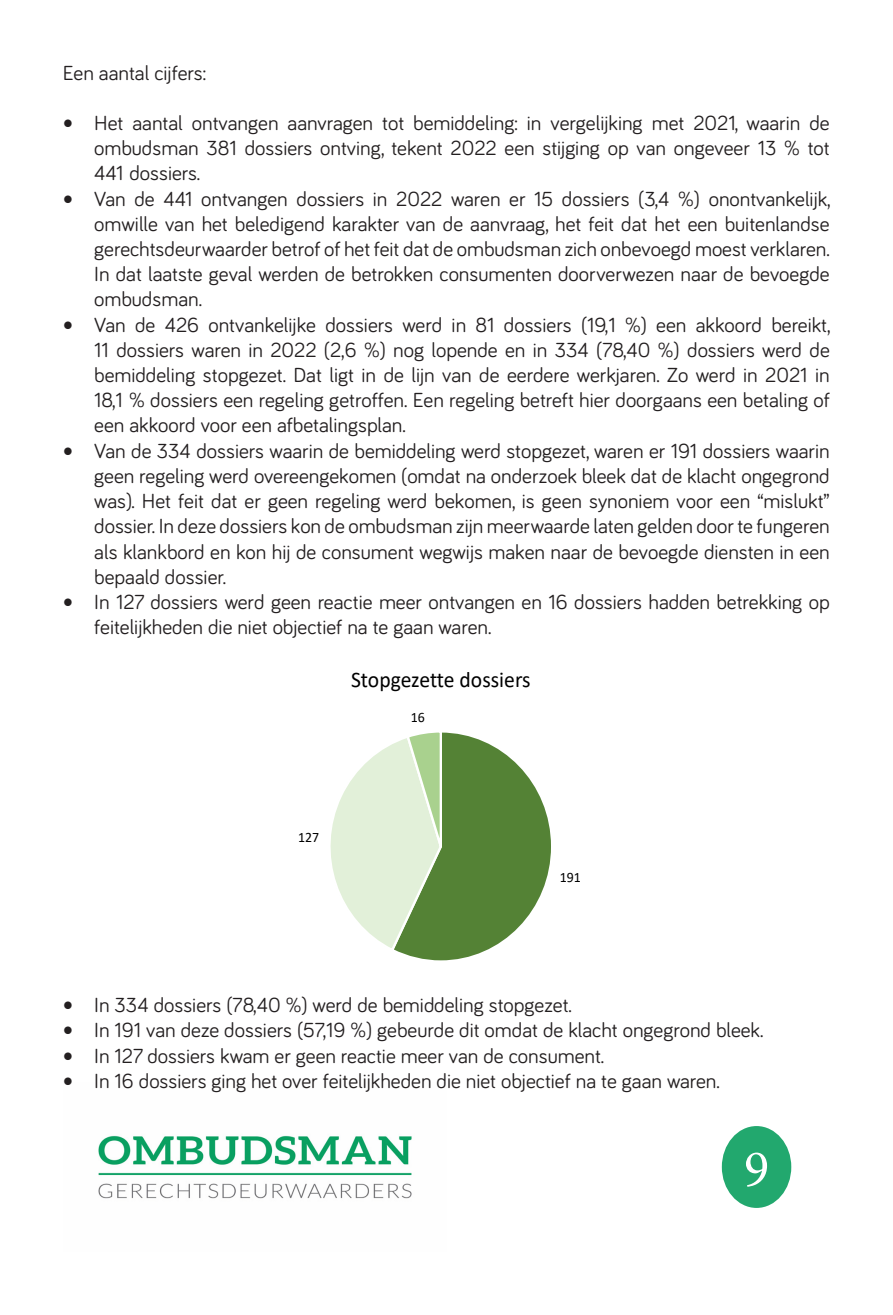
<style>
.page{position:relative;width:893px;height:1315px;background:#fff}
.page>*{position:absolute;margin:0;border:0;box-sizing:border-box;transform-origin:0 0}
.t1{font:52.5px "Minion Pro";color:#fff}
.t2{font:22.4px "Calibri";color:#000}
.Algemene_tekst{font:21px/25.2px "Bariol";color:#231f20;text-align:justify}
.t3{font:14.35px "Calibri";color:#000}
.s1{font-family:"Calibri";font-weight:700}
</style>
<div class="page">
<div style="left:722px;top:1126px;width:69px;height:82px;background:#22a86e;border-radius:50%"></div>
<img style="left:98px;top:1135px;width:314px;height:64px">
<svg style="left:330px;top:732px;width:221px;height:229px"></svg>
<p class="Algemene_tekst" style="left:63px;top:59px;width:145px">Een aantal cijfers:</p>
<p class="Algemene_tekst" style="left:94px;top:109px;width:737px;text-indent:-32px"><span class="s1">•</span> Het aantal ontvangen aanvragen tot bemiddeling: in vergelijking met 2021, waarin de ombudsman 381 dossiers ontving, tekent 2022 een stijging op van ongeveer 13 % tot 441 dossiers.</p>
<p class="Algemene_tekst" style="left:94px;top:185px;width:738px;text-indent:-32px"><span class="s1">•</span> Van de 441 ontvangen dossiers in 2022 waren er 15 dossiers (3,4 %) onontvankelijk, omwille van het beledigend karakter van de aanvraag, het feit dat het een buitenlandse gerechtsdeurwaarder betrof of het feit dat de ombudsman zich onbevoegd moest verklaren.<br>In dat laatste geval werden de betrokken consumenten doorverwezen naar de bevoegde ombudsman.</p>
<p class="Algemene_tekst" style="left:94px;top:311px;width:738px;text-indent:-32px"><span class="s1">•</span> Van de 426 ontvankelijke dossiers werd in 81 dossiers (19,1 %) een akkoord bereikt, 11 dossiers waren in 2022 (2,6 %) nog lopende en in 334 (78,40 %) dossiers werd de bemiddeling stopgezet. Dat ligt in de lijn van de eerdere werkjaren. Zo werd in 2021 in 18,1 % dossiers een regeling getroffen. Een regeling betreft hier doorgaans een betaling of een akkoord voor een afbetalingsplan.</p>
<p class="Algemene_tekst" style="left:94px;top:437px;width:737px;text-indent:-32px"><span class="s1">•</span> Van de 334 dossiers waarin de bemiddeling werd stopgezet, waren er 191 dossiers waarin geen regeling werd overeengekomen (omdat na onderzoek bleek dat de klacht ongegrond was). Het feit dat er geen regeling werd bekomen, is geen synoniem voor een “mislukt” dossier. In deze dossiers kon de ombudsman zijn meerwaarde laten gelden door te fungeren als klankbord en kon hij de consument wegwijs maken naar de bevoegde diensten in een bepaald dossier.</p>
<p class="Algemene_tekst" style="left:94px;top:588px;width:737px;text-indent:-32px"><span class="s1">•</span> In 127 dossiers werd geen reactie meer ontvangen en 16 dossiers hadden betrekking op feitelijkheden die niet objectief na te gaan waren.</p>
<p class="t2" style="left:351px;top:664px;width:181px">Stopgezette dossiers</p>
<p class="t3" style="left:298px;top:827px;width:23px">127</p>
<p class="t3" style="left:411px;top:707px;width:16px">16</p>
<p class="t3" style="left:560px;top:867px;width:23px">191</p>
<p class="Algemene_tekst" style="left:63px;top:991px;width:511px"><span class="s1">•</span> In 334 dossiers (78,40 %) werd de bemiddeling stopgezet.</p>
<p class="Algemene_tekst" style="left:63px;top:1017px;width:702px"><span class="s1">•</span> In 191 van deze dossiers (57,19 %) gebeurde dit omdat de klacht ongegrond bleek.</p>
<p class="Algemene_tekst" style="left:63px;top:1042px;width:543px"><span class="s1">•</span> In 127 dossiers kwam er geen reactie meer van de consument.</p>
<p class="Algemene_tekst" style="left:63px;top:1067px;width:659px"><span class="s1">•</span> In 16 dossiers ging het over feitelijkheden die niet objectief na te gaan waren.</p>
<p class="t1" style="left:744px;top:1134px;width:27px">9</p>
</div>
